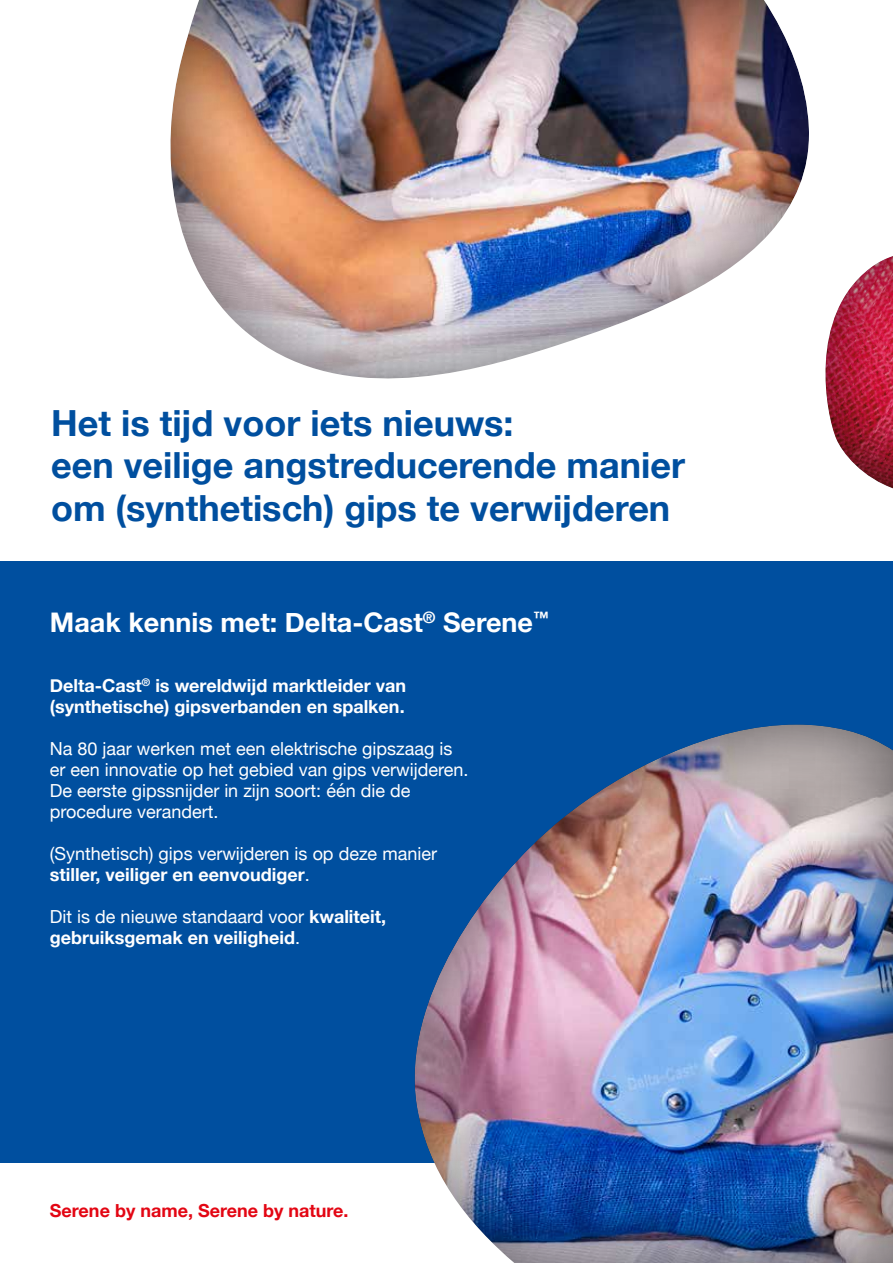
<style>
.page{position:relative;width:893px;height:1263px;background:#fff}
.page>*{position:absolute;margin:0;border:0;box-sizing:border-box;transform-origin:0 0}
.t1{font:700 36px/42px "Helvetica Neue";color:#004f9f}
.t2{font:700 27px "Helvetica Neue";color:#fff}
.t3{font:18px/21px "Helvetica Neue";color:#fff}
.t4{font:700 18px/21px "Helvetica Neue";color:#fff}
.t5{font:700 18px "Helvetica Neue";color:#e30613}
.s1{font-weight:700}
.s2{font-weight:400}
</style>
<div class="page">
<div style="left:0;top:561px;width:893px;height:601px;background:#004f9f"></div>
<img style="left:170px;top:0;width:639px;height:379px">
<img style="left:391px;top:724px;width:502px;height:539px">
<svg style="left:747px;top:198px;width:62px;height:181px"></svg>
<svg style="left:771px;top:217px;width:122px;height:272px"></svg>
<h1 class="t1" style="left:51px;top:404px;width:635px">Het is tijd voor iets nieuws:<br>een veilige angstreducerende manier om (synthetisch) gips te verwijderen</h1>
<h2 class="t2" style="left:50px;top:601px;width:500px">Maak kennis met: Delta-Cast<sup>®</sup> Serene<sup>™</sup></h2>
<p class="t4" style="left:50px;top:676px;width:358px">Delta-Cast<sup>®</sup> is wereldwijd marktleider van (synthetische) gipsverbanden en spalken.</p>
<p class="t3" style="left:50px;top:739px;width:420px">Na 80 jaar werken met een elektrische gipszaag is er een innovatie op het gebied van gips verwijderen.<br>De eerste gipssnijder in zijn soort: één die de procedure verandert.</p>
<p class="t3" style="left:50px;top:844px;width:389px">(Synthetisch) gips verwijderen is op deze manier <span class="s1">stiller, veiliger en eenvoudiger</span>.</p>
<p class="t4" style="left:50px;top:907px;width:338px"><span class="s2">Dit is de nieuwe standaard voor</span> kwaliteit, gebruiksgemak en veiligheid<span class="s2">.</span></p>
<p class="t5" style="left:50px;top:1197px;width:300px">Serene by name, Serene by nature.</p>
</div>
